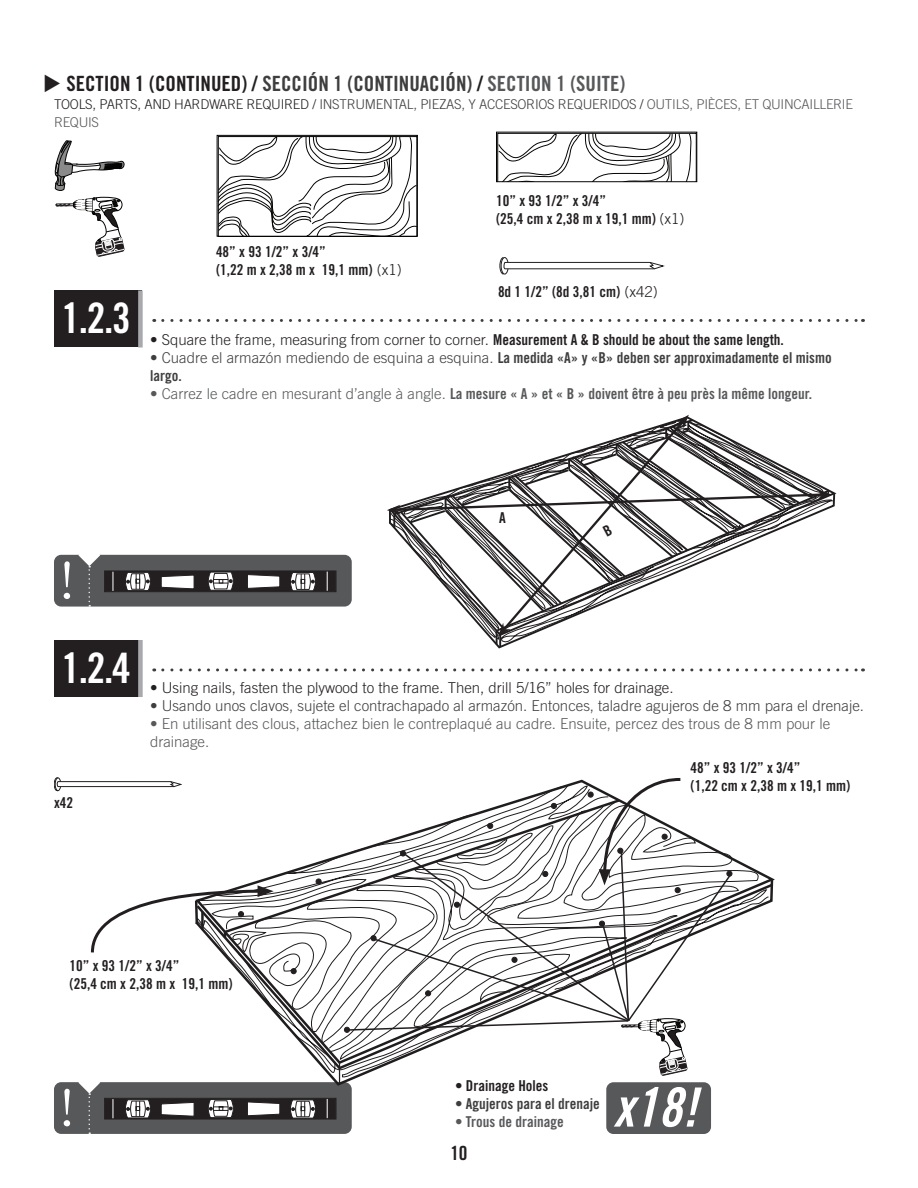
<style>
.page{position:relative;width:918px;height:1188px;background:#fff}
.page>*{position:absolute;margin:0;border:0;box-sizing:border-box;transform-origin:0 0}
.t1{font:54.15px "Trade Gothic LT Std Bd Cn 20 Obl";color:#fff}
.t2{font:54.15px "Adobe Caslon Pro";color:#fff}
.t3{font:42px "Trade Gothic LT Std Bd Cn 20";color:#fff}
.t4{font:21px "Trade Gothic LT Std Bd Cn 20";color:#3e3e3f}
.t5{font:19.5px "Trade Gothic LT Std Bd Cn 20";color:#231f20}
.t6{font:15px/18px "Trade Gothic LT Std Bd Cn 20";color:#231f20}
.t7{font:300 15px "Trade Gothic LT Std";color:#231f20}
.t8{font:15px/18px "Trade Gothic LT Std Bd Cn 20";color:#3e3e3f}
.t9{font:15px "Trade Gothic LT Std Bd Cn 20";color:#57585a}
.t10{font:300 15px/18px "Trade Gothic LT Std";color:#57585a}
.t11{font:300 15px "Trade Gothic LT Std";color:#3e3e3f}
.t12{font:300 13.5px/18px "Trade Gothic LT Std";letter-spacing:-.02em;color:#3e3e3f}
.s1{color:#231f20}
.s2{color:#57585a}
.s3{font-family:"Trade Gothic LT Std";font-weight:300}
.s4{font-family:"Trade Gothic LT Std Bd Cn 20";font-weight:400}
</style>
<div class="page">
<svg style="left:54px;top:140px;width:70px;height:117px"></svg>
<div style="left:54px;top:555px;width:298px;height:52px;background:#57585a;border-radius:7px"></div>
<svg style="left:78px;top:554px;width:22px;height:53px"></svg>
<div style="left:104px;top:571px;width:232px;height:21px;border:1px solid #231f20"></div>
<div style="left:105px;top:572px;width:230px;height:19px;background:#231f20"></div>
<svg style="left:161px;top:575px;width:33px;height:14px"></svg>
<svg style="left:248px;top:574px;width:32px;height:15px"></svg>
<svg style="left:208px;top:572px;width:26px;height:19px"></svg>
<svg style="left:125px;top:572px;width:26px;height:19px"></svg>
<svg style="left:290px;top:573px;width:26px;height:18px"></svg>
<svg style="left:327px;top:572px;width:1px;height:19px"></svg>
<svg style="left:113px;top:572px;width:1px;height:19px"></svg>
<svg style="left:163px;top:319px;width:700px;height:3px"></svg>
<svg style="left:163px;top:668px;width:700px;height:3px"></svg>
<div style="left:55px;top:290px;width:87px;height:57px;background:#231f20"></div>
<div style="left:138px;top:290px;width:5px;height:58px;background:#a8a9ad"></div>
<div style="left:55px;top:640px;width:87px;height:57px;background:#231f20"></div>
<div style="left:138px;top:640px;width:5px;height:57px;background:#a8a9ad"></div>
<svg style="left:54px;top:777px;width:709px;height:357px"></svg>
<svg style="left:219px;top:137px;width:197px;height:98px"></svg>
<div style="left:217px;top:135px;width:201px;height:102px;border:1px solid #040503"></div>
<svg style="left:498px;top:134px;width:194px;height:46px"></svg>
<div style="left:496px;top:132px;width:201px;height:50px;border:1px solid #040503"></div>
<svg style="left:499px;top:257px;width:166px;height:18px"></svg>
<svg style="left:387px;top:414px;width:444px;height:233px"></svg>
<h3 class="t4" style="left:66px;top:76px;width:560px"><span class="s1">SECTION 1 (CONTINUED) /</span> SECCIÓN 1 (CONTINUACIÓN) <span class="s1">/</span> <span class="s2">SECTION 1 (SUITE)</span></h3>
<p class="t12" style="left:54px;top:97px;width:800px"><span class="s1">TOOLS, PARTS, AND HARDWARE REQUIRED /</span> INSTRUMENTAL, PIEZAS, Y ACCESORIOS REQUERIDOS <span class="s1">/</span> <span class="s2">OUTILS, PIÈCES, ET QUINCAILLERIE<br>REQUIS</span></p>
<h2 class="t3" style="left:61px;top:303px;width:71px">1.2.3</h2>
<p class="t6" style="left:216px;top:244px;width:187px">48” x 93 1/2” x 3/4”<br>(1,22 m x 2,38 m x 19,1 mm) <span class="s3">(x1)</span></p>
<p class="t6" style="left:496px;top:193px;width:190px">10” x 93 1/2” x 3/4”<br>(25,4 cm x 2,38 m x 19,1 mm) <span class="s3">(x1)</span></p>
<p class="t6" style="left:498px;top:285px;width:161px">8d 1 1/2” (8d 3,81 cm) <span class="s3">(x42)</span></p>
<p class="t7" style="left:150px;top:335px;width:635px">• Square the frame, measuring from corner to corner. <span class="s4">Measurement A &amp; B should be about the same length.</span></p>
<p class="t8" style="left:150px;top:351px;width:683px"><span class="s3">• Cuadre el armazón mediendo de esquina a esquina.</span> La medida «A» y «B» deben ser approximadamente el mismo largo.</p>
<p class="t9" style="left:150px;top:389px;width:664px"><span class="s3">• Carrez le cadre en mesurant d’angle à angle.</span> La mesure « A » et « B » doivent être à peu près la même longeur.</p>
<h1 class="t2" style="left:60px;top:548px;width:15px">!</h1>
<p class="t6" style="left:499px;top:510px;width:8px">A</p>
<h2 class="t3" style="left:61px;top:653px;width:71px">1.2.4</h2>
<p class="t6" style="left:54px;top:795px;width:21px">x42</p>
<p class="t7" style="left:150px;top:682px;width:525px">• Using nails, fasten the plywood to the frame. Then, drill 5/16” holes for drainage.</p>
<p class="t11" style="left:150px;top:700px;width:715px">• Usando unos clavos, sujete el contrachapado al armazón. Entonces, taladre agujeros de 8 mm para el drenaje.</p>
<p class="t10" style="left:150px;top:716px;width:682px">• En utilisant des clous, attachez bien le contreplaqué au cadre. Ensuite, percez des trous de 8 mm pour le drainage.</p>
<p class="t6" style="left:691px;top:761px;width:161px">48” x 93 1/2” x 3/4”<br>(1,22 cm x 2,38 m x 19,1 mm)</p>
<p class="t6" style="left:70px;top:959px;width:165px">10” x 93 1/2” x 3/4”<br>(25,4 cm x 2,38 m x 19,1 mm)</p>
<h1 class="t2" style="left:60px;top:1075px;width:15px">!</h1>
<p class="t6" style="left:455px;top:1078px;width:95px">• Drainage Holes</p>
<p class="t8" style="left:455px;top:1096px;width:146px">• Agujeros para el drenaje</p>
<p class="t9" style="left:455px;top:1116px;width:110px">• Trous de drainage</p>
<h3 class="t5" style="left:450px;top:1146px;width:19px">10</h3>
<h1 class="t1" style="left:613px;top:1076px;width:86px">x18!</h1>
</div>
